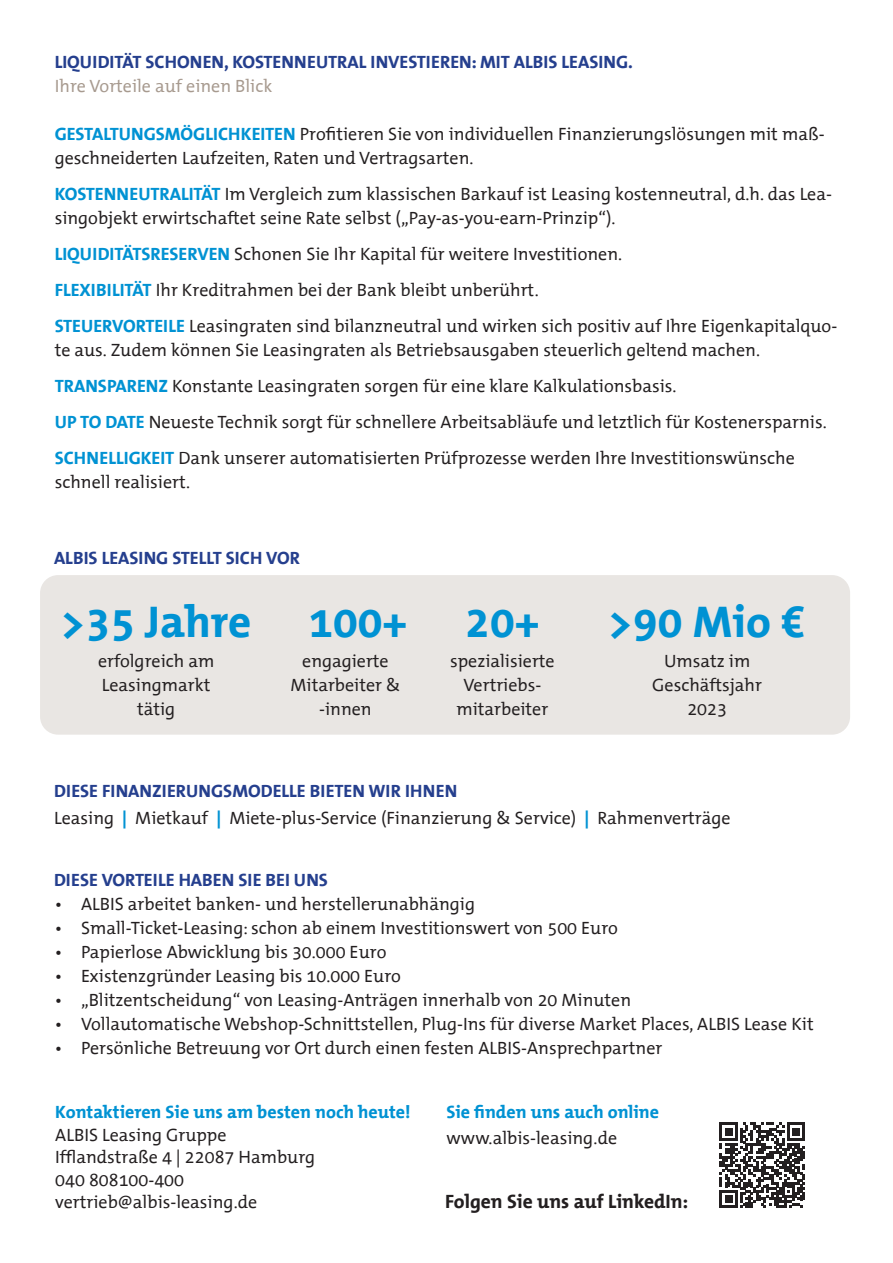
<style>
.page{position:relative;width:893px;height:1263px;background:#fff}
.page>*{position:absolute;margin:0;border:0;box-sizing:border-box;transform-origin:0 0}
.t1{font:700 45px "The Mix Office";color:#0092d3}
.t2{font:700 19.5px "The Mix Office";color:#231f20}
.t3{font:18px/24px "The Mix Office";color:#231f20}
.t4{font:700 18px "The Mix Office";color:#253f8e}
.t5{font:700 18px "The Mix Office";color:#0092d3}
.t6{font:18px "The Mix Office";color:#a79a8f}
.s1{font-weight:700;color:#0092d3}
</style>
<div class="page">
<div style="left:40px;top:575px;width:810px;height:160px;background:#e9e6e3;border-radius:18px"></div>
<svg style="left:720px;top:1122px;width:85px;height:86px"></svg>
<p class="t4" style="left:55px;top:53px;width:580px">LIQUIDITÄT SCHONEN, KOSTENNEUTRAL INVESTIEREN: MIT ALBIS LEASING.</p>
<p class="t6" style="left:55px;top:77px;width:219px">Ihre Vorteile auf einen Blick</p>
<p class="t3" style="left:55px;top:123px;width:772px"><span class="s1">GESTALTUNGSMÖGLICHKEITEN</span> Profitieren Sie von individuellen Finanzierungslösungen mit maß&shy;geschneiderten Laufzeiten, Raten und Vertragsarten.</p>
<p class="t3" style="left:55px;top:183px;width:779px"><span class="s1">KOSTENNEUTRALITÄT</span> Im Vergleich zum klassischen Barkauf ist Leasing kostenneutral, d.h. das Lea&shy;singobjekt erwirtschaftet seine Rate selbst („Pay-as-you-earn-Prinzip“).</p>
<p class="t3" style="left:55px;top:243px;width:569px"><span class="s1">LIQUIDITÄTSRESERVEN</span> Schonen Sie Ihr Kapital für weitere Investitionen.</p>
<p class="t3" style="left:55px;top:279px;width:486px"><span class="s1">FLEXIBILITÄT</span> Ihr Kreditrahmen bei der Bank bleibt unberührt.</p>
<p class="t3" style="left:55px;top:315px;width:784px"><span class="s1">STEUERVORTEILE</span> Leasingraten sind bilanzneutral und wirken sich positiv auf Ihre Eigenkapitalquo&shy;te aus. Zudem können Sie Leasingraten als Betriebsausgaben steuerlich geltend machen.</p>
<p class="t3" style="left:55px;top:375px;width:623px"><span class="s1">TRANSPARENZ</span> Konstante Leasingraten sorgen für eine klare Kalkulationsbasis.</p>
<p class="t3" style="left:55px;top:411px;width:773px"><span class="s1">UP TO DATE</span> Neueste Technik sorgt für schnellere Arbeitsabläufe und letztlich für Kostenersparnis.</p>
<p class="t3" style="left:55px;top:447px;width:742px"><span class="s1">SCHNELLIGKEIT</span> Dank unserer automatisierten Prüfprozesse werden Ihre Investitionswünsche schnell realisiert.</p>
<p class="t4" style="left:54px;top:548px;width:247px">ALBIS LEASING STELLT SICH VOR</p>
<p class="t1" style="left:61px;top:598px;width:192px">&gt;35 Jahre</p>
<p class="t1" style="left:308px;top:598px;width:100px">100+</p>
<p class="t3" style="left:98px;top:649px;width:118px">erfolgreich am</p>
<p class="t3" style="left:102px;top:673px;width:110px">Leasingmarkt</p>
<p class="t3" style="left:137px;top:697px;width:40px">tätig</p>
<p class="t3" style="left:302px;top:650px;width:88px">engagierte</p>
<p class="t3" style="left:291px;top:674px;width:111px">Mitarbeiter &amp;</p>
<p class="t3" style="left:319px;top:698px;width:54px">-innen</p>
<p class="t1" style="left:465px;top:598px;width:76px">20+</p>
<p class="t3" style="left:450px;top:650px;width:106px;text-align:center">spezialisierte<br>Vertriebs&shy;mitarbeiter</p>
<p class="t1" style="left:608px;top:598px;width:199px">&gt;90 Mio €</p>
<p class="t3" style="left:664px;top:650px;width:88px">Umsatz im</p>
<p class="t3" style="left:652px;top:674px;width:111px;text-align:center">Geschäftsjahr<br>2023</p>
<p class="t4" style="left:54px;top:781px;width:404px">DIESE FINANZIERUNGSMODELLE BIETEN WIR IHNEN</p>
<p class="t3" style="left:54px;top:807px;width:678px">Leasing <span class="s1">|</span> Mietkauf <span class="s1">|</span> Miete-plus-Service (Finanzierung &amp; Service) <span class="s1">|</span> Rahmenverträge</p>
<p class="t4" style="left:54px;top:870px;width:275px">DIESE VORTEILE HABEN SIE BEI UNS</p>
<p class="t3" style="left:54px;top:892px;width:423px">• ALBIS arbeitet banken- und herstellerunabhängig</p>
<p class="t3" style="left:54px;top:916px;width:566px">• Small-Ticket-Leasing: schon ab einem Investitionswert von 500 Euro</p>
<p class="t3" style="left:54px;top:940px;width:334px">• Papierlose Abwicklung bis 30.000 Euro</p>
<p class="t3" style="left:54px;top:964px;width:349px">• Existenzgründer Leasing bis 10.000 Euro</p>
<p class="t3" style="left:54px;top:988px;width:579px">• „Blitzentscheidung“ von Leasing-Anträgen innerhalb von 20 Minuten</p>
<p class="t3" style="left:54px;top:1012px;width:761px">• Vollautomatische Webshop-Schnittstellen, Plug-Ins für diverse Market Places, ALBIS Lease Kit</p>
<p class="t3" style="left:54px;top:1036px;width:610px">• Persönliche Betreuung vor Ort durch einen festen ALBIS-Ansprechpartner</p>
<p class="t5" style="left:55px;top:1103px;width:357px">Kontaktieren Sie uns am besten noch heute!</p>
<p class="t3" style="left:55px;top:1123px;width:173px">ALBIS Leasing Gruppe</p>
<p class="t3" style="left:55px;top:1146px;width:261px">Ifflandstraße 4 | 22087 Hamburg</p>
<p class="t3" style="left:55px;top:1168px;width:130px">040 808100-400</p>
<p class="t3" style="left:55px;top:1191px;width:204px">vertrieb@albis-leasing.de</p>
<p class="t5" style="left:446px;top:1103px;width:214px">Sie finden uns auch online</p>
<p class="t3" style="left:446px;top:1126px;width:172px">www.albis-leasing.de</p>
<p class="t2" style="left:445px;top:1191px;width:245px">Folgen Sie uns auf LinkedIn:</p>
</div>
